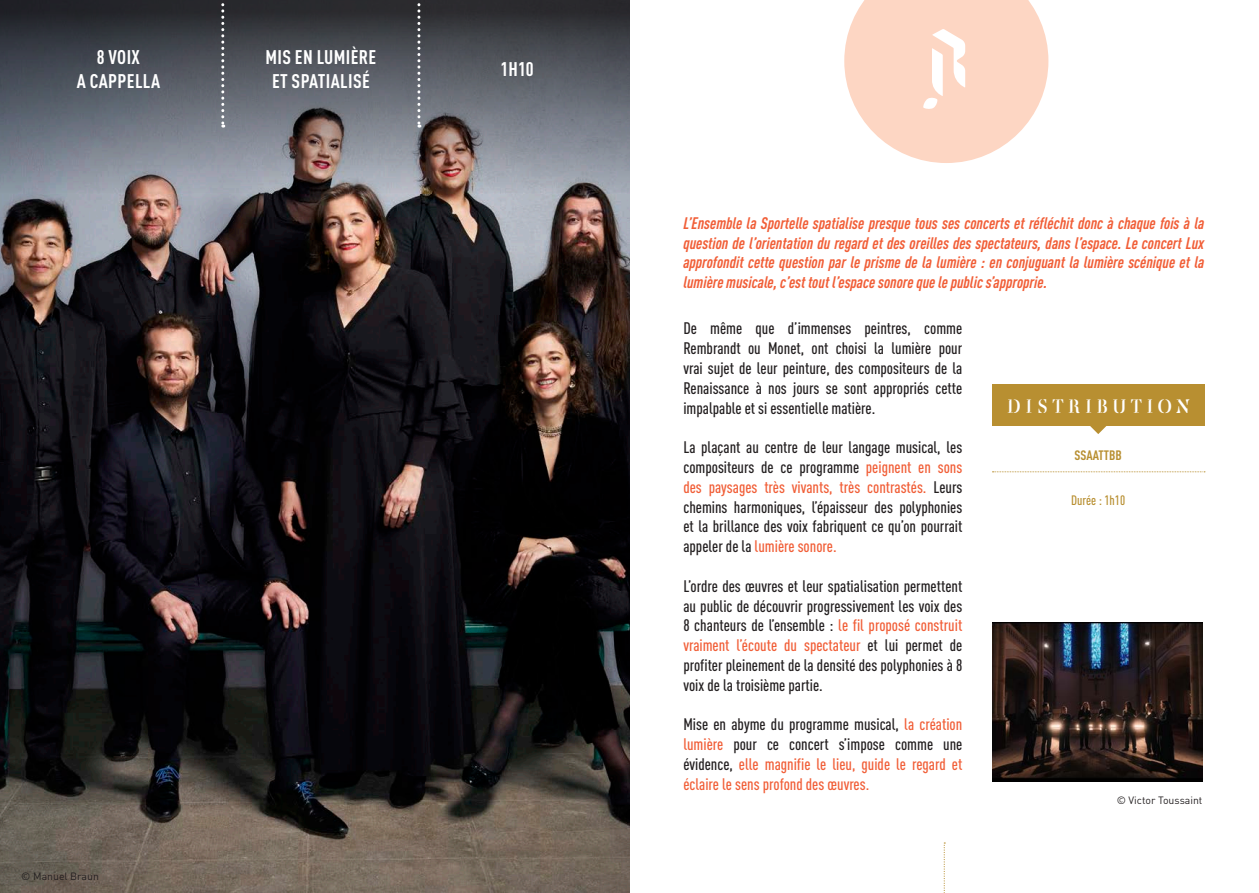
<style>
.page{position:relative;width:1259px;height:893px;background:#fff}
.page>*{position:absolute;margin:0;border:0;box-sizing:border-box;transform-origin:0 0}
.t1{font:700 condensed 19.5px "DIN Pro";letter-spacing:.02em;color:#fff}
.t2{font:19.5px "Saluzzo";letter-spacing:.225em;color:#fff}
.t3{font:500 condensed 16.5px/19.8px "DIN Pro";color:#231f20;text-align:justify}
.t4{font:italic 700 condensed 16.5px/19.5px "DIN Pro";color:#f15e37;text-align:justify}
.t5{font:500 condensed 16.5px/19.8px "DIN Pro";color:#f15e37;text-align:justify}
.t6{font:500 condensed 13.5px "DIN Pro";color:#b88f31}
.t7{font:700 condensed 13.5px "DIN Pro";color:#b88f31}
.t8{font:10.5px "DIN Pro";color:#231f20}
.s1{color:#f15e37}
.s2{color:#231f20}
</style>
<div class="page">
<img style="left:0;top:192px;width:629px;height:701px">
<svg style="left:844px;top:0;width:204px;height:163px"></svg>
<svg style="left:943px;top:842px;width:2px;height:51px"></svg>
<svg style="left:0;top:0;width:629px;height:192px;background:#61636a"></svg>
<svg style="left:221px;top:0;width:3px;height:128px"></svg>
<svg style="left:417px;top:0;width:3px;height:128px"></svg>
<img style="left:992px;top:623px;width:210px;height:159px">
<svg style="left:1090px;top:426px;width:16px;height:8px"></svg>
<div style="left:992px;top:385px;width:212px;height:41px;background:#b88f31"></div>
<svg style="left:992px;top:471px;width:213px;height:1px"></svg>
<p class="t1" style="left:97px;top:42px;width:45px">8 VOIX</p>
<p class="t1" style="left:77px;top:66px;width:85px">A CAPPELLA</p>
<p class="t1" style="left:265px;top:42px;width:112px">MIS EN LUMIÈRE</p>
<p class="t1" style="left:272px;top:66px;width:99px">ET SPATIALISÉ</p>
<p class="t1" style="left:500px;top:54px;width:35px">1H10</p>
<p class="t8" style="left:21px;top:868px;width:79px">© Manuel Braun</p>
<p class="t4" style="left:683px;top:212px;width:522px">L’Ensemble la Sportelle spatialise presque tous ses concerts et réfléchit donc à chaque fois à la question de l’orientation du regard et des oreilles des spectateurs, dans l’espace. Le concert Lux approfondit cette question par le prisme de la lumière : en conjuguant la lumière scénique et la lumière musicale, c’est tout l’espace sonore que le public s’approprie.</p>
<p class="t3" style="left:683px;top:317px;width:280px">De même que d’immenses peintres, comme Rembrandt ou Monet, ont choisi la lumière pour vrai sujet de leur peinture, des compositeurs de la Renaissance à nos jours se sont appropriés cette impalpable et si essentielle matière.</p>
<p class="t3" style="left:683px;top:436px;width:280px">La plaçant au centre de leur langage musical, les compositeurs de ce programme <span class="s1">peignent en sons des paysages très vivants, très contrastés.</span> Leurs chemins harmoniques, l’épaisseur des polyphonies et la brillance des voix fabriquent ce qu’on pourrait appeler de la <span class="s1">lumière sonore.</span></p>
<p class="t3" style="left:683px;top:575px;width:280px">L’ordre des œuvres et leur spatialisation permettent au public de découvrir progressivement les voix des 8 chanteurs de l’ensemble : <span class="s1">le fil proposé construit vraiment l’écoute du spectateur</span> et lui permet de profiter pleinement de la densité des polyphonies à 8 voix de la troisième partie.</p>
<p class="t5" style="left:683px;top:713px;width:280px"><span class="s2">Mise en abyme du programme musical,</span> la création lumière <span class="s2">pour ce concert s’impose comme une évidence,</span> elle magnifie le lieu, guide le regard et éclaire le sens profond des œuvres.</p>
<p class="t2" style="left:1006px;top:393px;width:184px">DISTRIBUTION</p>
<p class="t7" style="left:1074px;top:445px;width:49px">SSAATTBB</p>
<p class="t6" style="left:1071px;top:490px;width:56px">Durée : 1h10</p>
<p class="t8" style="left:1116px;top:792px;width:87px">© Victor Toussaint</p>
</div>
